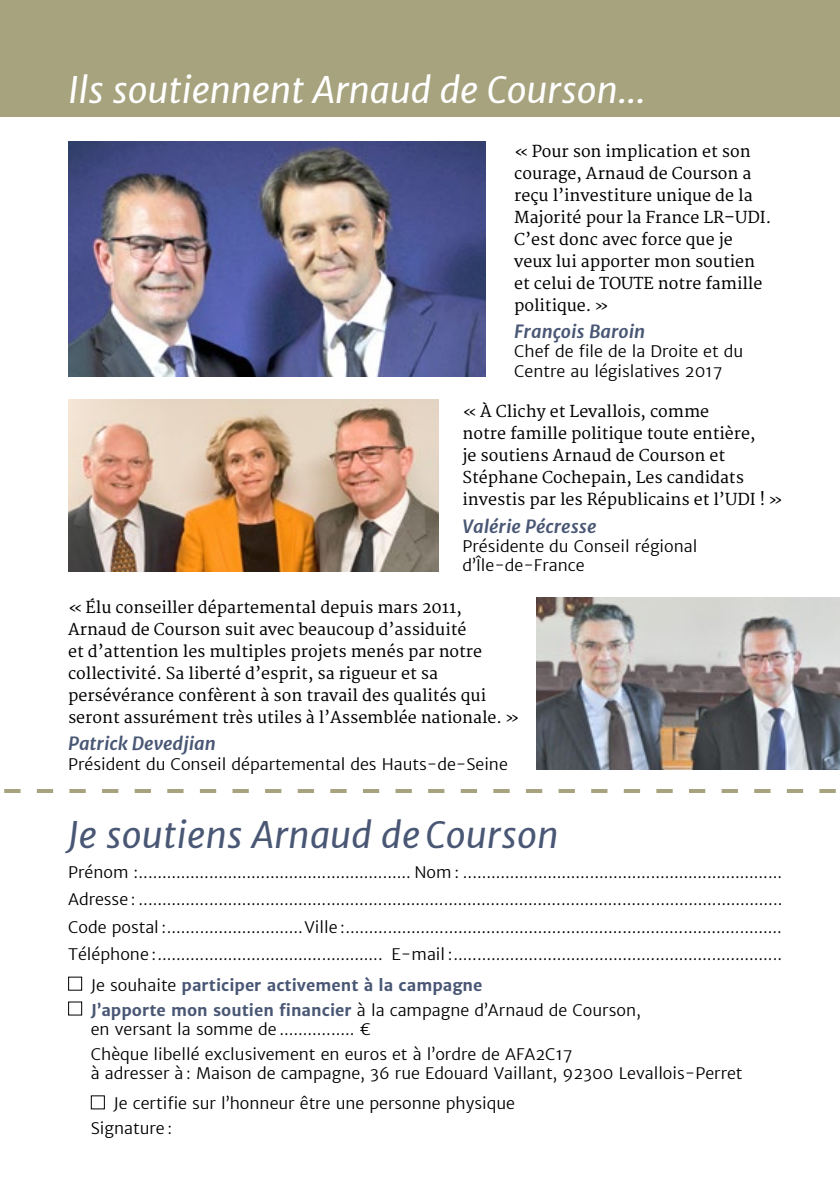
<style>
.page{position:relative;width:840px;height:1191px;background:#fff}
.page>*{position:absolute;margin:0;border:0;box-sizing:border-box;transform-origin:0 0}
.t1{font:italic 36px "Merriweather Sans";color:#fff}
.t2{font:italic 36px "Merriweather Sans";letter-spacing:.01em;color:#495775}
.t3{font:italic 700 18px "Merriweather Sans";color:#495775}
.t4{font:300 16px/27.4px "Merriweather Sans";color:#000}
.t5{font:16px/22px "Merriweather";color:#000}
.t6{font:700 16px/24.8px "Merriweather Sans";color:#495775}
.s1{font-weight:300;color:#000}
</style>
<div class="page">
<div style="left:0;top:0;width:839px;height:116px;background:#a7a37e"></div>
<div style="left:68px;top:976px;width:14px;height:14px;border:1px solid #000"></div>
<div style="left:68px;top:1001px;width:14px;height:14px;border:1px solid #000"></div>
<div style="left:91px;top:1095px;width:14px;height:14px;border:1px solid #000"></div>
<svg style="left:4px;top:789px;width:832px;height:4px"></svg>
<img style="left:68px;top:142px;width:417px;height:234px">
<img style="left:536px;top:598px;width:303px;height:171px">
<img style="left:68px;top:399px;width:370px;height:172px">
<h1 class="t1" style="left:68px;top:68px;width:578px">Ils soutiennent Arnaud de Courson...</h1>
<p class="t5" style="left:514px;top:141px;width:258px">« Pour son implication et son courage, Arnaud de Courson a reçu l’investiture unique de la<br>Majorité pour la France LR–UDI.<br>C’est donc avec force que je veux lui apporter mon soutien et celui de TOUTE notre famille politique. »</p>
<p class="t3" style="left:514px;top:320px;width:132px">François Baroin</p>
<p class="t4" style="left:514px;top:342px;width:230px;line-height:19.2px">Chef de file de la Droite et du<br>Centre au législatives 2017</p>
<p class="t5" style="left:462px;top:401px;width:322px">« À Clichy et Levallois, comme<br>notre famille politique toute entière,<br>je soutiens Arnaud de Courson et Stéphane Cochepain, Les candidats investis par les Républicains et l’UDI ! »</p>
<p class="t3" style="left:462px;top:515px;width:135px">Valérie Pécresse</p>
<p class="t4" style="left:462px;top:536px;width:236px;line-height:19.2px">Présidente du Conseil régional d’Île-de-France</p>
<p class="t5" style="left:68px;top:597px;width:452px">« Élu conseiller départemental depuis mars 2011, Arnaud de Courson suit avec beaucoup d’assiduité<br>et d’attention les multiples projets menés par notre collectivité. Sa liberté d’esprit, sa rigueur et sa persévérance confèrent à son travail des qualités qui seront assurément très utiles à l’Assemblée nationale. »</p>
<p class="t3" style="left:68px;top:732px;width:149px">Patrick Devedjian</p>
<p class="t4" style="left:68px;top:750px;width:441px">Président du Conseil départemental des Hauts-de-Seine</p>
<h1 class="t2" style="left:68px;top:812px;width:491px">Je soutiens Arnaud de Courson</h1>
<p class="t4" style="left:68px;top:858px;width:715px;text-align:justify">Prénom :.......................................................... Nom : ....................................................................<br>Adresse : .........................................................................................................................................<br>Code postal :.............................Ville :.............................................................................................<br>Téléphone :................................................ E-mail :......................................................................</p>
<p class="t6" style="left:91px;top:972px;width:551px"><span class="s1">Je souhaite</span> participer activement à la campagne<br>J’apporte mon soutien financier <span class="s1">à la campagne d’Arnaud de Courson,</span></p>
<p class="t4" style="left:91px;top:1016px;width:483px;line-height:24.8px">en versant la somme de ................ €<br>Chèque libellé exclusivement en euros et à l’ordre de AFA2C17</p>
<p class="t4" style="left:113px;top:1058px;width:630px;line-height:30.6px;text-indent:-23px">à adresser à : Maison de campagne, 36 rue Edouard Vaillant, 92300 Levallois-Perret<br>Je certifie sur l’honneur être une personne physique</p>
<p class="t4" style="left:91px;top:1115px;width:83px">Signature :</p>
</div>
